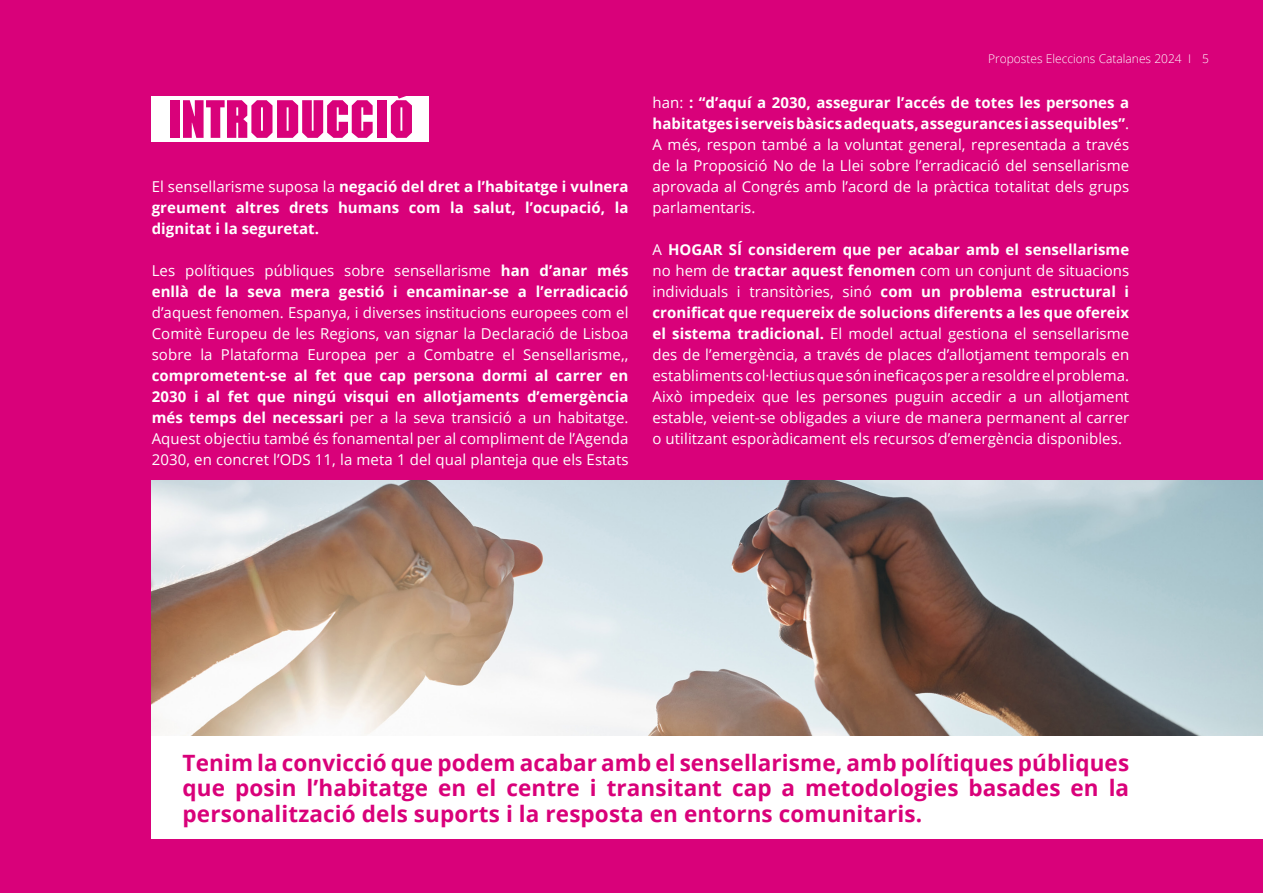
<style>
.page{position:relative;width:1263px;height:893px;background:#d9017a}
.page>*{position:absolute;margin:0;border:0;box-sizing:border-box;transform-origin:0 0}
.t1{font:700 52.5px "Machine Std";color:#d9017a}
.PARRAFOS{font:700 22.5px/25.5px "Open Sans";letter-spacing:.005em;color:#d9017a;text-align:justify}
.PARRAFOS-2{font:15px/21px "Open Sans";letter-spacing:.005em;color:#fff;text-align:justify}
.PARRAFOS-3{font:700 15px/21px "Open Sans";letter-spacing:.005em;color:#fff;text-align:justify}
.PARRAFOS-4{font:300 12px "Open Sans";color:#fff}
.s1{font-weight:400}
.s2{font-weight:700}
</style>
<div class="page">
<div style="left:152px;top:96px;width:277px;height:46px;background:#fff"></div>
<img style="left:152px;top:480px;width:1111px;height:256px">
<div style="left:152px;top:736px;width:1111px;height:103px;background:#fff"></div>
<p class="t1" style="left:167px;top:88px;width:248px">INTRODUCCIÓ</p>
<p class="PARRAFOS-3" style="left:152px;top:176px;width:478px"><span class="s1">El sensellarisme suposa la</span> negació del dret a l’habitatge i vulnera greument altres drets humans com la salut, l’ocupació, la dignitat i la seguretat.</p>
<p class="PARRAFOS-2" style="left:152px;top:260px;width:478px">Les polítiques públiques sobre sensellarisme <span class="s2">han d’anar més enllà de la seva mera gestió i encaminar-se a l’erradicació </span>d’aquest fenomen. Espanya, i diverses institucions europees com el Comitè Europeu de les Regions, van signar la Declaració de Lisboa sobre la Plataforma Europea per a Combatre el Sensellarisme,, <span class="s2">comprometent-se al fet que cap persona dormi al carrer en 2030 i al fet que ningú visqui en allotjaments d’emergència més temps del necessari</span> per a la seva transició a un habitatge.<br>Aquest objectiu també és fonamental per al compliment de l’Agenda 2030, en concret l’ODS 11, la meta 1 del qual planteja que els Estats</p>
<p class="PARRAFOS-4" style="left:988px;top:51px;width:204px">Propostes Eleccions Catalanes 2024 I</p>
<p class="PARRAFOS-4" style="left:1202px;top:51px;width:8px">5</p>
<p class="PARRAFOS-2" style="left:652px;top:92px;width:478px">han: <span class="s2">: “d’aquí a 2030, assegurar l’accés de totes les persones a habitatges i serveis bàsics adequats, assegurances i assequibles”</span>.<br>A més, respon també a la voluntat general, representada a través de la Proposició No de la Llei sobre l’erradicació del sensellarisme aprovada al Congrés amb l’acord de la pràctica totalitat dels grups parlamentaris.</p>
<p class="PARRAFOS-2" style="left:652px;top:239px;width:478px">A <span class="s2">HOGAR SÍ considerem que per acabar amb el sensellarisme </span>no hem de <span class="s2">tractar aquest fenomen</span> com un conjunt de situacions individuals i transitòries, sinó <span class="s2">com un problema estructural i cronificat que requereix de solucions diferents a les que ofereix el sistema tradicional.</span> El model actual gestiona el sensellarisme des de l’emergència, a través de places d’allotjament temporals en establiments col·lectius que són ineficaços per a resoldre el problema.<br>Això impedeix que les persones puguin accedir a un allotjament estable, veient-se obligades a viure de manera permanent al carrer o utilitzant esporàdicament els recursos d’emergència disponibles.</p>
<p class="PARRAFOS" style="left:183px;top:749px;width:948px">Tenim la convicció que podem acabar amb el sensellarisme, amb polítiques públiques que posin l’habitatge en el centre i transitant cap a metodologies basades en la personalització dels suports i la resposta en entorns comunitaris.</p>
</div>
